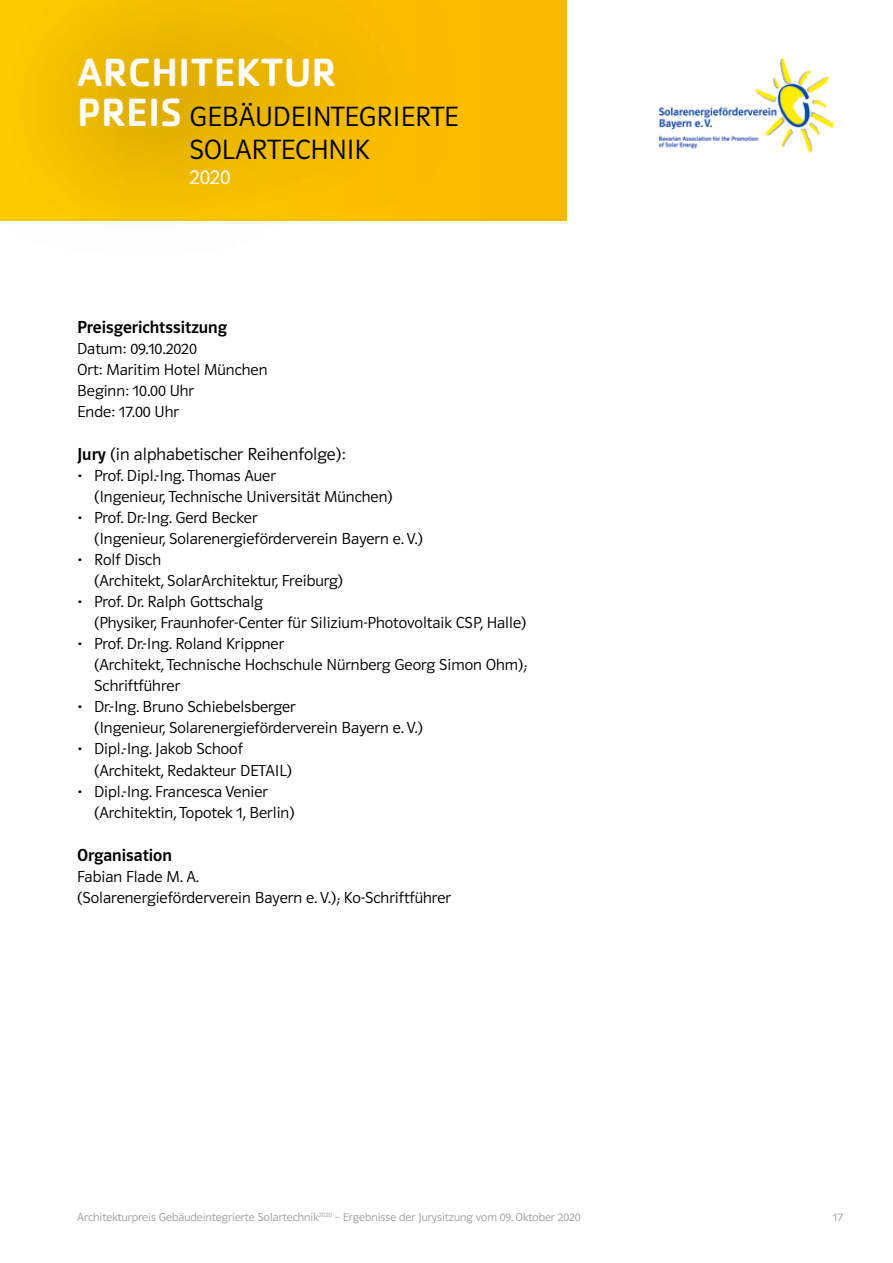
<style>
.page{position:relative;width:893px;height:1263px;background:#fff}
.page>*{position:absolute;margin:0;border:0;box-sizing:border-box;transform-origin:0 0}
.t1{font:500 40.8px "Cachet Std";color:#fff}
.t2{font:28.8px/32.5px "Polo 11 K Leicht";color:#000}
.t3{font:21.6px "Polo 11 K Leicht";color:#fff}
.t4{font:18px "Polo 11 K Leicht";color:#000}
.t5{font:18px "Polo 11 K Krftg";color:#000}
.t6{font:16.5px/21px "Polo 11 K Leicht";color:#000}
.t7{font:12px "Polo 11 K Leicht";color:#9d9d9c}
.s1{font-family:"Cachet Std";font-weight:500;font-size:40.8px;color:#fff}
.s2{font-family:"Polo 11 K Krftg"}
</style>
<div class="page">
<div style="left:0;top:0;width:566px;height:220px;background:#fbba00"></div>
<svg style="left:0;top:0;width:455px;height:221px"></svg>
<img style="left:658px;top:58px;width:175px;height:95px">
<h1 class="t1" style="left:77px;top:47px;width:261px">ARCHITEKTUR</h1>
<h2 class="t2" style="left:190px;top:101px;width:271px;text-indent:-112px"><span class="s1">PREIS</span> GEBÄUDEINTEGRIERTE<br>SOLARTECHNIK</h2>
<h3 class="t3" style="left:190px;top:166px;width:42px">2020</h3>
<p class="t5" style="left:77px;top:318px;width:151px">Preisgerichtssitzung</p>
<p class="t6" style="left:77px;top:338px;width:192px">Datum: 09.10.2020<br>Ort: Maritim Hotel München<br>Beginn: 10.00 Uhr<br>Ende: 17.00 Uhr</p>
<p class="t4" style="left:77px;top:445px;width:270px"><span class="s2">Jury</span> (in alphabetischer Reihenfolge):</p>
<p class="t6" style="left:94px;top:466px;width:300px;text-indent:-17px">• Prof. Dipl.-Ing. Thomas Auer<br>(Ingenieur, Technische Universität München)</p>
<p class="t6" style="left:94px;top:508px;width:330px;text-indent:-17px">• Prof. Dr.-Ing. Gerd Becker<br>(Ingenieur, Solarenergieförderverein Bayern e. V.)</p>
<p class="t6" style="left:94px;top:550px;width:250px;text-indent:-17px">• Rolf Disch<br>(Architekt, SolarArchitektur, Freiburg)</p>
<p class="t6" style="left:94px;top:592px;width:434px;text-indent:-17px">• Prof. Dr. Ralph Gottschalg<br>(Physiker, Fraunhofer-Center für Silizium-Photovoltaik CSP, Halle)</p>
<p class="t6" style="left:94px;top:634px;width:434px;text-indent:-17px">• Prof. Dr.-Ing. Roland Krippner<br>(Architekt, Technische Hochschule Nürnberg Georg Simon Ohm);<br>Schriftführer</p>
<p class="t6" style="left:94px;top:697px;width:330px;text-indent:-17px">• Dr.-Ing. Bruno Schiebelsberger<br>(Ingenieur, Solarenergieförderverein Bayern e. V.)</p>
<p class="t6" style="left:94px;top:739px;width:199px;text-indent:-17px">• Dipl.-Ing. Jakob Schoof (Architekt, Redakteur DETAIL)</p>
<p class="t6" style="left:94px;top:781px;width:202px;text-indent:-17px">• Dipl.-Ing. Francesca Venier (Architektin, Topotek 1, Berlin)</p>
<p class="t5" style="left:77px;top:845px;width:96px">Organisation</p>
<p class="t6" style="left:77px;top:866px;width:375px">Fabian Flade M. A.<br>(Solarenergieförderverein Bayern e. V.); Ko-Schriftführer</p>
<p class="t7" style="left:77px;top:1211px;width:505px">Architekturpreis Gebäudeintegrierte Solartechnik<sup>2020</sup> – Ergebnisse der Jurysitzung vom 09. Oktober 2020</p>
<p class="t7" style="left:833px;top:1211px;width:12px">17</p>
</div>
